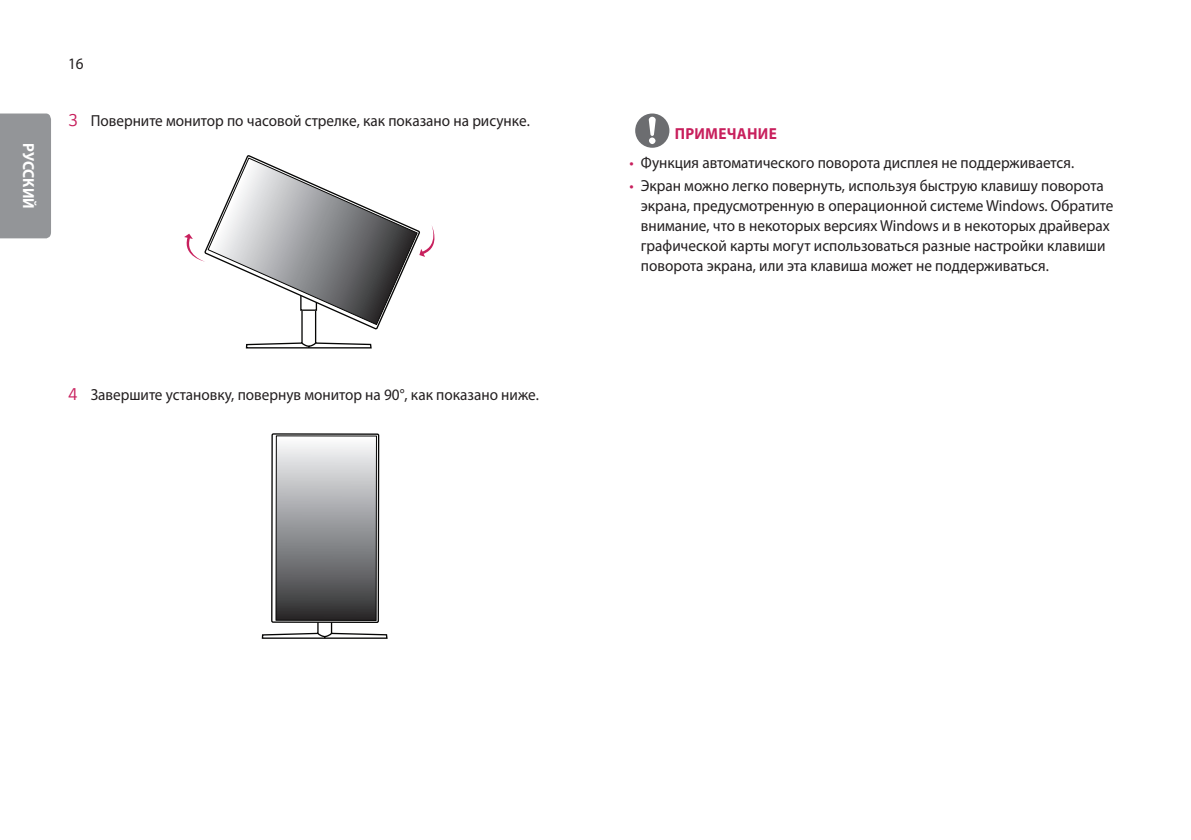
<style>
.page{position:relative;width:1191px;height:840px;background:#fff}
.page>*{position:absolute;margin:0;border:0;box-sizing:border-box;transform-origin:0 0}
.t1{font:16px/20px "Myriad Pro";color:#231f20;scale:.95 1}
.Warning{font:700 16px "Myriad Pro";letter-spacing:.02em;color:#c8205d;scale:.95 1}
.t2{font:700 16px "Myriad Pro";letter-spacing:-.005em;color:#fff;scale:.95 1}
.s1{font-family:"LG Smart";font-size:18px;color:#c8205d}
.s2{font-family:"LG Smart";color:#c8205d}
</style>
<div class="page">
<div style="left:0;top:113px;width:51px;height:125px;background:#939598"></div>
<svg style="left:184px;top:155px;width:251px;height:194px"></svg>
<svg style="left:261px;top:435px;width:127px;height:203px"></svg>
<div style="left:276px;top:435px;width:101px;height:185px;border:1px solid #050504"></div>
<svg style="left:635px;top:113px;width:34px;height:35px"></svg>
<div style="left:649px;top:137px;width:6px;height:7px;background:#fff;border-radius:50%"></div>
<p class="t2" style="left:39px;top:143px;width:70px;rotate:90deg">РУССКИЙ</p>
<p class="t1" style="left:68px;top:53px;width:18px">16</p>
<p class="t1" style="left:68px;top:110px;width:487px"><span class="s1">3</span> Поверните монитор по часовой стрелке, как показано на рисунке.</p>
<p class="t1" style="left:68px;top:384px;width:497px"><span class="s1">4</span> Завершите установку, повернув монитор на 90°, как показано ниже.</p>
<p class="Warning" style="left:675px;top:123px;width:109px">ПРИМЕЧАНИЕ</p>
<p class="t1" style="left:629px;top:152px;width:469px"><span class="s2">•</span> Функция автоматического поворота дисплея не поддерживается.</p>
<p class="t1" style="left:641px;top:175px;width:499px;text-indent:-11px"><span class="s2">•</span> Экран можно легко повернуть, используя быструю клавишу поворота экрана, предусмотренную в операционной системе Windows. Обратите внимание, что в некоторых версиях Windows и в некоторых драйверах графической карты могут использоваться разные настройки клавиши поворота экрана, или эта клавиша может не поддерживаться.</p>
</div>
